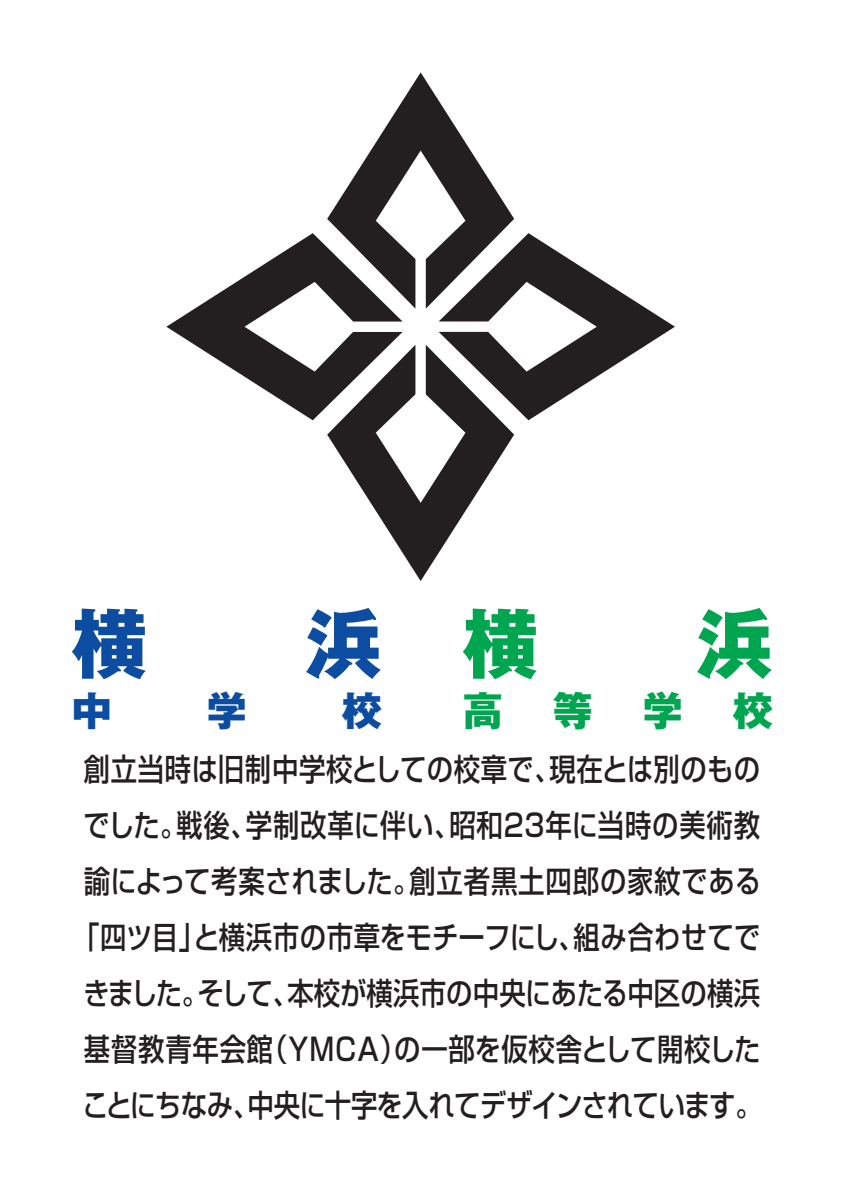
<style>
.page{position:relative;width:842px;height:1191px;background:#fff}
.page>*{position:absolute;margin:0;border:0;box-sizing:border-box;transform-origin:0 0}
.t1{font:800 76px "Gothic MB101 Pro";color:#0d4da1}
.t2{font:800 76px "Gothic MB101 Pro";color:#00a54f}
.t3{font:800 40px "Gothic MB101 Pro";color:#00a54f}
.t4{font:800 40px "Gothic MB101 Pro";color:#0d4da1}
.t5{font:500 31px/56px "Shin Go Pro";letter-spacing:.01em;color:#231f20;text-align:center;scale:.85 1}
</style>
<div class="page">
<svg style="left:327px;top:72px;width:187px;height:237px"></svg>
<svg style="left:166px;top:233px;width:237px;height:187px"></svg>
<svg style="left:327px;top:345px;width:187px;height:236px"></svg>
<svg style="left:439px;top:233px;width:236px;height:187px"></svg>
<h1 class="t1" style="left:72px;top:580px;width:77px">横</h1>
<h1 class="t1" style="left:306px;top:580px;width:77px">浜</h1>
<p class="t4" style="left:72px;top:677px;width:41px">中</p>
<p class="t4" style="left:207px;top:677px;width:41px">学</p>
<p class="t4" style="left:342px;top:677px;width:41px">校</p>
<h1 class="t2" style="left:463px;top:580px;width:77px">横</h1>
<h1 class="t2" style="left:697px;top:580px;width:77px">浜</h1>
<p class="t3" style="left:463px;top:677px;width:311px">高等学校</p>
<p class="t5" style="left:73px;top:738px;width:811px">創立当時は旧制中学校としての校章で、現在とは別のものでした。戦後、学制改革に伴い、昭和23年に当時の美術教諭によって考案されました。創立者黒土四郎の家紋である「四ツ目」と横浜市の市章をモチーフにし、組み合わせてできました。そして、本校が横浜市の中央にあたる中区の横浜基督教青年会館（YMCA）の一部を仮校舎として開校したことにちなみ、中央に十字を入れてデザインされています。</p>
</div>
